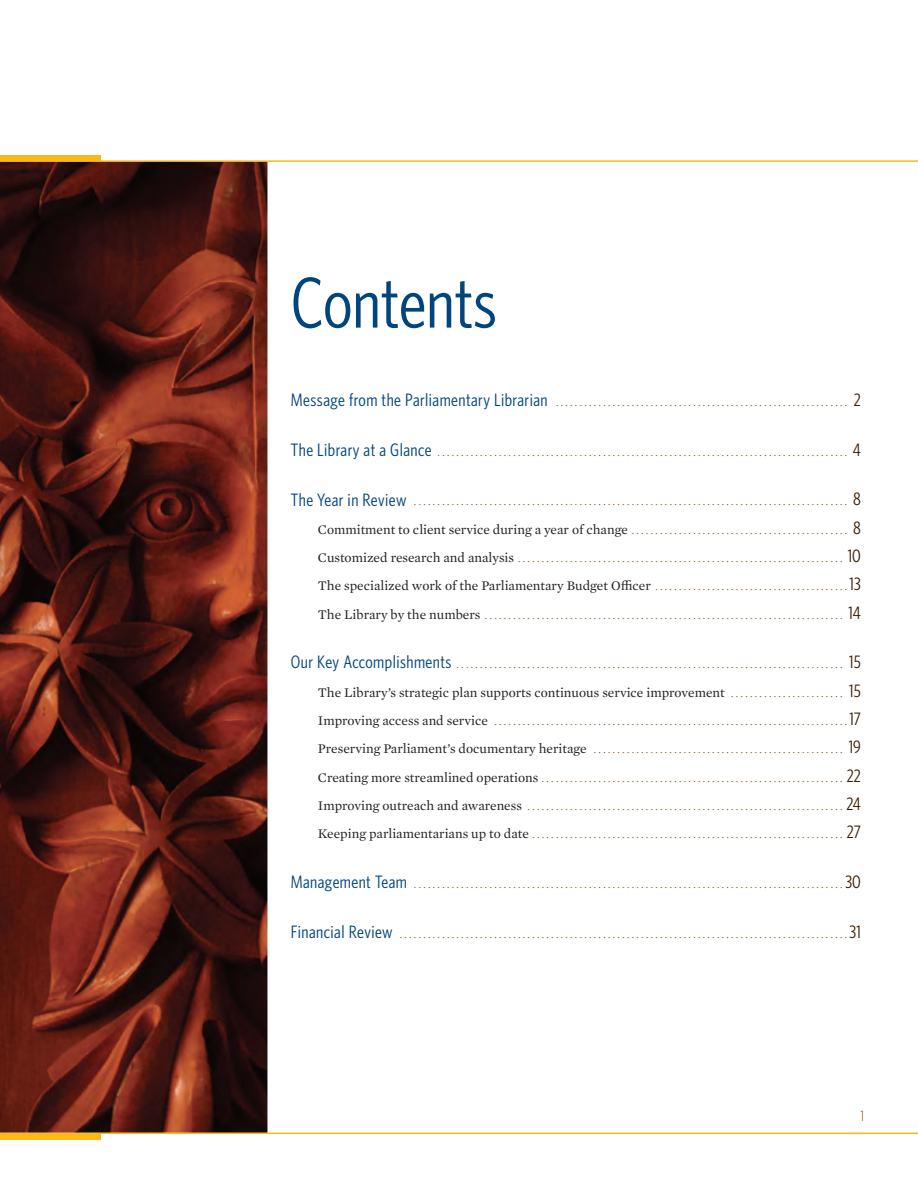
<style>
.page{position:relative;width:918px;height:1188px;background:#fff}
.page>*{position:absolute;margin:0;border:0;box-sizing:border-box;transform-origin:0 0}
.t1{font:72px "Whitney Condensed";color:#01457f}
.t2{font:300 15px "Whitney Condensed";color:#8c5b26}
.t3{font:13.5px "Mercury Text G1";color:#231f20}
.t4{font:10.5px "Mercury Text G1";color:#8c5b26}
.s1{font-family:"Whitney Condensed";font-size:18px;color:#01457f}
.s2{font-family:"Whitney Condensed";font-size:18px;color:#3d1e02}
.s3{font-size:13.5px;color:#231f20}
.s4{font-size:10.5px;color:#8c5b26}
</style>
<div class="page">
<div style="left:0;top:155px;width:100px;height:6px;background:#fcb814"></div>
<hr style="left:0;top:160px;width:918px;height:2px;background:#fcb814">
<div style="left:0;top:1133px;width:100px;height:6px;background:#fcb814"></div>
<hr style="left:0;top:1133px;width:918px;height:1px;background:#fcb814">
<img style="left:0;top:162px;width:267px;height:971px">
<h1 class="t1" style="left:291px;top:260px;width:207px">Contents</h1>
<p class="t4" style="left:291px;top:395px;width:572px"><span class="s1">Message from the Parliamentary Librarian</span> . . . . . . . . . . . . . . . . . . . . . . . . . . . . . . . . . . . . . . . . . . . . . . . . . . . . . . . . . . . . . . <span class="s2">2</span></p>
<p class="t4" style="left:291px;top:445px;width:572px"><span class="s1">The Library at a Glance</span> . . . . . . . . . . . . . . . . . . . . . . . . . . . . . . . . . . . . . . . . . . . . . . . . . . . . . . . . . . . . . . . . . . . . . . . . . . . . . . . . . . . . . . . <span class="s2">4</span></p>
<p class="t4" style="left:291px;top:494px;width:572px"><span class="s1">The Year in Review</span> . . . . . . . . . . . . . . . . . . . . . . . . . . . . . . . . . . . . . . . . . . . . . . . . . . . . . . . . . . . . . . . . . . . . . . . . . . . . . . . . . . . . . . . . . . . . <span class="s2">8</span></p>
<p class="t4" style="left:318px;top:523px;width:545px"><span class="s3">Commitment to client service during a year of change</span> . . . . . . . . . . . . . . . . . . . . . . . . . . . . . . . . . . . . . . . . . . . . . . <span class="s2">8</span></p>
<p class="t4" style="left:318px;top:551px;width:545px"><span class="s3">Customized research and analysis</span> . . . . . . . . . . . . . . . . . . . . . . . . . . . . . . . . . . . . . . . . . . . . . . . . . . . . . . . . . . . . . . . . . . . . . <span class="s2">10</span></p>
<p class="t3" style="left:318px;top:576px;width:545px">The specialized work of the Parliamentary Budget Officer <span class="s4">. . . . . . . . . . . . . . . . . . . . . . . . . . . . . . . . . . . . . . . .</span> <span class="s2">13</span></p>
<p class="t4" style="left:318px;top:608px;width:545px"><span class="s3">The Library by the numbers</span> . . . . . . . . . . . . . . . . . . . . . . . . . . . . . . . . . . . . . . . . . . . . . . . . . . . . . . . . . . . . . . . . . . . . . . . . . . . . <span class="s2">14</span></p>
<p class="t4" style="left:291px;top:657px;width:572px"><span class="s1">Our Key Accomplishments</span> . . . . . . . . . . . . . . . . . . . . . . . . . . . . . . . . . . . . . . . . . . . . . . . . . . . . . . . . . . . . . . . . . . . . . . . . . . . . . . . . . . <span class="s2">15</span></p>
<p class="t3" style="left:318px;top:683px;width:545px">The Library’s strategic plan supports continuous service improvement <span class="s4">. . . . . . . . . . . . . . . . . . . . . . . .</span> <span class="s2">15</span></p>
<p class="t4" style="left:318px;top:714px;width:545px"><span class="s3">Improving access and service</span> . . . . . . . . . . . . . . . . . . . . . . . . . . . . . . . . . . . . . . . . . . . . . . . . . . . . . . . . . . . . . . . . . . . . . . . . . . <span class="s2">17</span></p>
<p class="t4" style="left:318px;top:742px;width:545px"><span class="s3">Preserving Parliament’s documentary heritage</span> . . . . . . . . . . . . . . . . . . . . . . . . . . . . . . . . . . . . . . . . . . . . . . . . . . . . . <span class="s2">19</span></p>
<p class="t4" style="left:318px;top:771px;width:545px"><span class="s3">Creating more streamlined operations</span> . . . . . . . . . . . . . . . . . . . . . . . . . . . . . . . . . . . . . . . . . . . . . . . . . . . . . . . . . . . . . . . <span class="s2">22</span></p>
<p class="t4" style="left:318px;top:799px;width:545px"><span class="s3">Improving outreach and awareness</span> . . . . . . . . . . . . . . . . . . . . . . . . . . . . . . . . . . . . . . . . . . . . . . . . . . . . . . . . . . . . . . . . . . <span class="s2">24</span></p>
<p class="t4" style="left:318px;top:827px;width:545px"><span class="s3">Keeping parliamentarians up to date</span> . . . . . . . . . . . . . . . . . . . . . . . . . . . . . . . . . . . . . . . . . . . . . . . . . . . . . . . . . . . . . . . . . <span class="s2">27</span></p>
<p class="t4" style="left:291px;top:877px;width:572px"><span class="s1">Management Team</span> . . . . . . . . . . . . . . . . . . . . . . . . . . . . . . . . . . . . . . . . . . . . . . . . . . . . . . . . . . . . . . . . . . . . . . . . . . . . . . . . . . . . . . . . . . <span class="s2">30</span></p>
<p class="t4" style="left:291px;top:927px;width:572px"><span class="s1">Financial Review</span> . . . . . . . . . . . . . . . . . . . . . . . . . . . . . . . . . . . . . . . . . . . . . . . . . . . . . . . . . . . . . . . . . . . . . . . . . . . . . . . . . . . . . . . . . . . . . . <span class="s2">31</span></p>
<h2 class="t2" style="left:860px;top:1107px;width:5px">1</h2>
</div>
